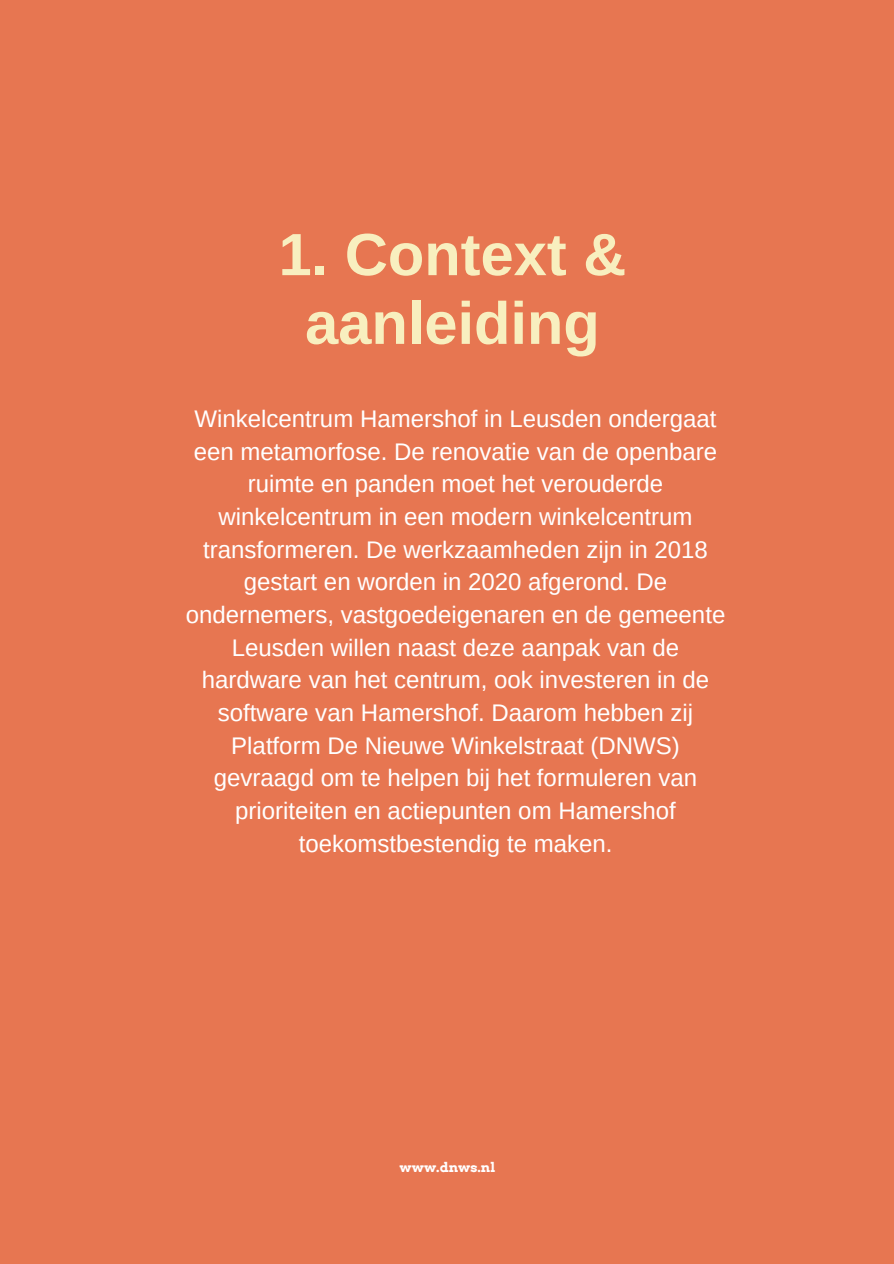
<style>
.page{position:relative;width:894px;height:1264px;background:#fff}
.page>*{position:absolute;margin:0;border:0;box-sizing:border-box;transform-origin:0 0}
.t1{font:700 59.55px/68.7px "Arimo";color:#f8efbf;text-align:center}
.t2{font:24px/32.7px "Arimo";color:#fff;text-align:center}
.t3{font:700 13.2px "Arvo";color:#fff}
</style>
<div class="page">
<div style="left:0;top:0;width:893px;height:1263px;background:#e77651"></div>
<h1 class="t1" style="left:278px;top:220px;width:349px">1. Context &amp; aanleiding</h1>
<p class="t2" style="left:186px;top:402px;width:541px">Winkelcentrum Hamershof in Leusden ondergaat een metamorfose. De renovatie van de openbare ruimte en panden moet het verouderde winkelcentrum in een modern winkelcentrum transformeren. De werkzaamheden zijn in 2018 gestart en worden in 2020 afgerond. De ondernemers, vastgoedeigenaren en de gemeente Leusden willen naast deze aanpak van de hardware van het centrum, ook investeren in de software van Hamershof. Daarom hebben zij Platform De Nieuwe Winkelstraat (DNWS) gevraagd om te helpen bij het formuleren van prioriteiten en actiepunten om Hamershof toekomstbestendig te maken.</p>
<p class="t3" style="left:399px;top:1158px;width:97px">www.dnws.nl</p>
</div>
